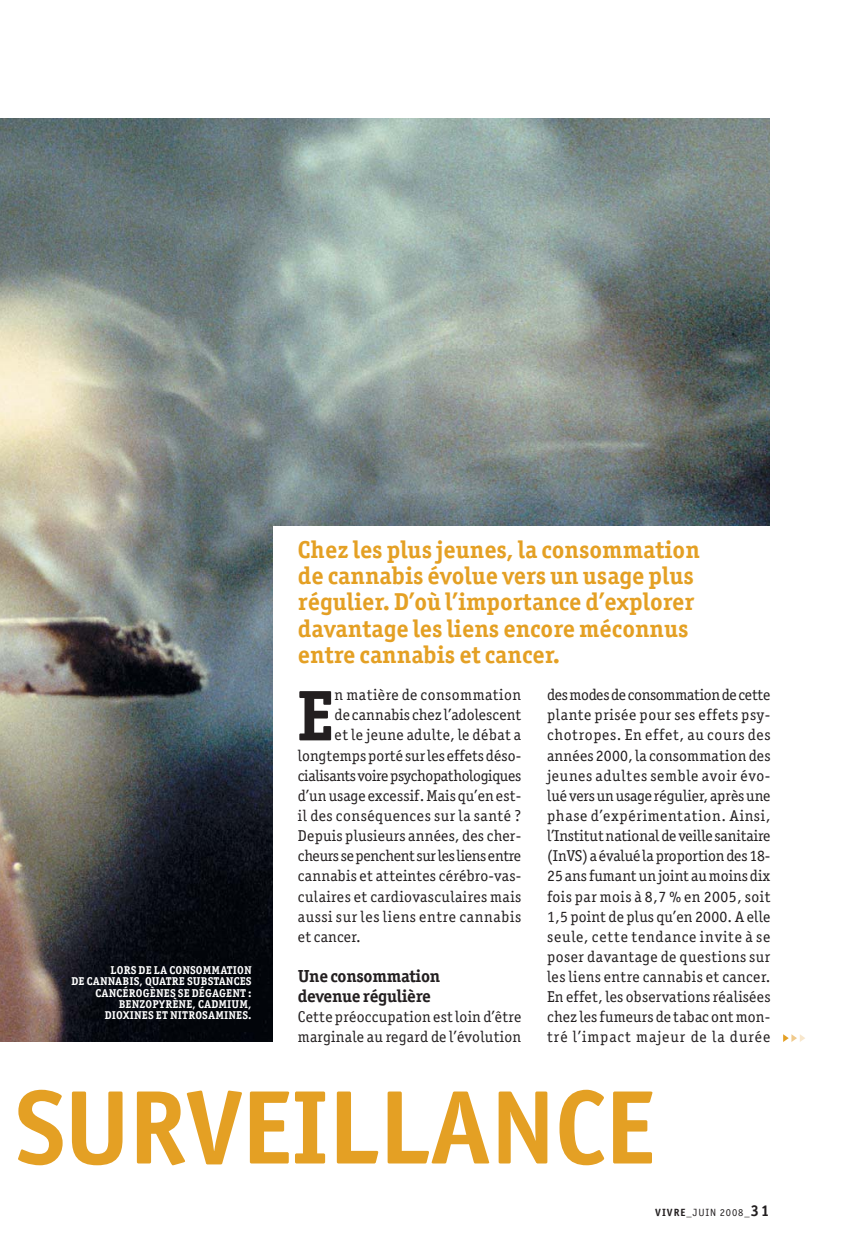
<style>
.page{position:relative;width:844px;height:1241px;background:#fff}
.page>*{position:absolute;margin:0;border:0;box-sizing:border-box;transform-origin:0 0}
.t1{font:700 105px "Officina Sans";letter-spacing:-.015em;color:#e4a024}
.t2{font:700 71.92px "Officina Serif";color:#231f20}
.t3{font:700 24.5px/26.2px "Officina Serif";color:#e4a024}
.t4{font:700 17.5px/20.1px "Officina Serif";letter-spacing:-.015em;color:#231f20}
.t5{font:15.75px/20.1px "Officina Serif";letter-spacing:.015em;color:#231f20;text-align:justify}
.t6{font:15.75px "Officina Serif";letter-spacing:-.02em;color:#231f20}
.t7{font:15.75px "Officina Serif";letter-spacing:-.015em;color:#231f20}
.t8{font:15.75px "Officina Serif";letter-spacing:.04em;color:#231f20}
.t9{font:15.75px "Officina Serif";letter-spacing:.035em;color:#231f20}
.t10{font:700 11.38px/11.4px "Officina Serif";letter-spacing:.01em;color:#fff;text-align:right}
.t11{font:10.5px "Officina Sans";letter-spacing:.085em;color:#231f20}
.s1{font-weight:700}
.s2{font-family:"Officina Serif";font-weight:700;font-size:15.75px}
</style>
<div class="page">
<img style="left:0;top:118px;width:769px;height:922px">
<div style="left:273px;top:526px;width:540px;height:532px;background:#fff"></div>
<svg style="left:783px;top:1034px;width:22px;height:7px"></svg>
<p class="t10" style="left:71px;top:965px;width:182px">LORS DE LA CONSOMMATION<br>DE CANNABIS, QUATRE SUBSTANCES<br>CANCÉROGÈNES SE DÉGAGENT :<br>BENZOPYRÈNE, CADMIUM,<br>DIOXINES ET NITROSAMINES.</p>
<h3 class="t3" style="left:298px;top:538px;width:403px">Chez les plus jeunes, la consommation de cannabis évolue vers un usage plus régulier. D’où l’importance d’explorer davantage les liens encore méconnus entre cannabis et cancer.</h3>
<h2 class="t2" style="left:296px;top:688px;width:40px">E</h2>
<p class="t5" style="left:334px;top:686px;width:188px">n matière de consommation</p>
<p class="t5" style="left:547px;top:686px;width:225px">des modes de consommation de cette plante prisée pour ses effets psy&shy;chotropes. En effet, au cours des années 2000, la consommation des jeunes adultes semble avoir évo&shy;lué vers un usage régulier, après une phase d’expérimentation. Ainsi, l’Institut national de veille sanitaire (InVS) a évalué la proportion des 18- 25 ans fumant un joint au moins dix fois par mois à 8,7 % en 2005, soit 1,5 point de plus qu’en 2000. A elle seule, cette tendance invite à se poser davantage de questions sur les liens entre cannabis et cancer.<br>En effet, les observations réalisées chez les fumeurs de tabac ont mon&shy;tré l’impact majeur de la durée</p>
<p class="t5" style="left:334px;top:706px;width:188px">de cannabis chez l’adolescent</p>
<p class="t5" style="left:334px;top:726px;width:188px">et le jeune adulte, le débat a</p>
<p class="t5" style="left:298px;top:746px;width:225px">longtemps porté sur les effets déso-</p>
<p class="t6" style="left:298px;top:769px;width:225px">cialisants voire psychopathologiques</p>
<p class="t5" style="left:298px;top:786px;width:225px">d’un usage excessif. Mais qu’en est-</p>
<p class="t9" style="left:298px;top:809px;width:225px">il des conséquences sur la santé ?</p>
<p class="t5" style="left:298px;top:826px;width:225px">Depuis plusieurs années, des cher-</p>
<p class="t7" style="left:298px;top:849px;width:225px">cheurs se penchent sur les liens entre</p>
<p class="t5" style="left:298px;top:867px;width:225px">cannabis et atteintes cérébro-vas-</p>
<p class="t5" style="left:298px;top:887px;width:225px">culaires et cardiovasculaires mais</p>
<p class="t8" style="left:298px;top:910px;width:225px">aussi sur les liens entre cannabis</p>
<p class="t5" style="left:298px;top:927px;width:64px">et cancer.</p>
<p class="t4" style="left:298px;top:967px;width:144px">Une consommation devenue régulière</p>
<p class="t5" style="left:298px;top:1008px;width:225px">Cette préoccupation est loin d’être marginale au regard de l’évolution</p>
<h1 class="t1" style="left:15px;top:1087px;width:641px">SURVEILLANCE</h1>
<p class="t11" style="left:655px;top:1208px;width:116px"><span class="s1">VIVRE</span>_JUIN 2008_<span class="s2">31</span></p>
</div>
